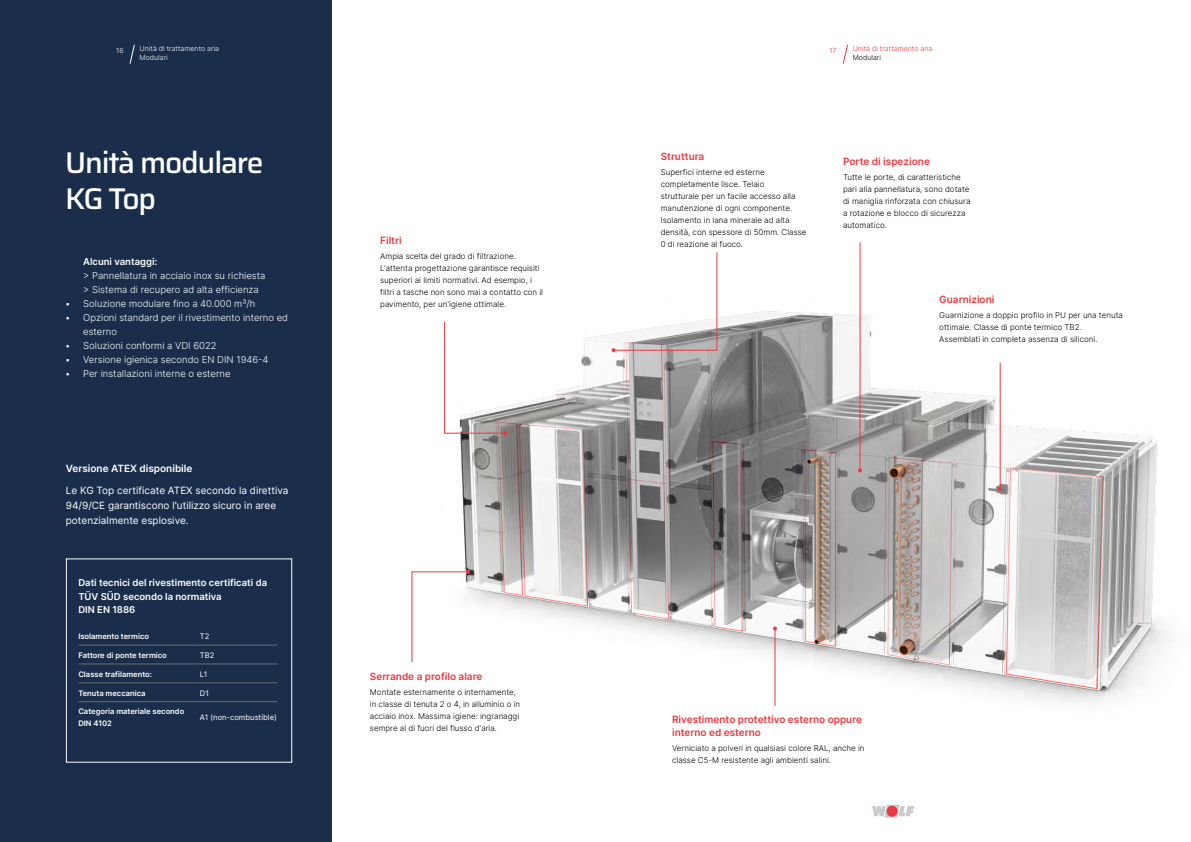
<style>
.page{position:relative;width:1191px;height:842px;background:#fff}
.page>*{position:absolute;margin:0;border:0;box-sizing:border-box;transform-origin:0 0}
.t1{font:500 30px/36px "Saira";letter-spacing:-.04em;color:#fff}
.t2{font:600 10px/13px "Inter";color:#e83a40}
.t3{font:10px/15px "Inter";color:#fff}
.t4{font:600 10px "Inter";color:#fff}
.t5{font:300 9.5px/14px "Inter";color:#fff}
.t6{font:600 9.5px/13.3px "Inter";color:#fff}
.t7{font:300 8px/12px "Inter";color:#000}
.t8{font:600 7.6px/11.4px "Inter";color:#fff}
.t9{font:7.6px "Inter";color:#fff}
.t10{font:300 7px/9px "Inter";color:#fff}
.t11{font:300 7px "Inter";color:#e83a40}
.t12{font:300 7px "Inter";color:#000}
</style>
<div class="page">
<div style="left:0;top:0;width:332px;height:842px;background:#1a2e4b"></div>
<svg style="left:129px;top:44px;width:6px;height:20px"></svg>
<img style="left:460px;top:260px;width:709px;height:548px">
<svg style="left:65px;top:558px;width:227px;height:205px"></svg>
<svg style="left:611px;top:252px;width:107px;height:100px"></svg>
<hr style="left:859px;top:242px;width:1px;height:228px;background:#e83a40">
<svg style="left:858px;top:468px;width:4px;height:4px"></svg>
<svg style="left:444px;top:321px;width:63px;height:114px"></svg>
<svg style="left:411px;top:570px;width:59px;height:93px"></svg>
<hr style="left:774px;top:628px;width:1px;height:78px;background:#e83a40">
<svg style="left:773px;top:626px;width:4px;height:4px"></svg>
<hr style="left:999px;top:363px;width:1px;height:126px;background:#e83a40">
<svg style="left:998px;top:487px;width:4px;height:4px"></svg>
<hr style="left:78px;top:645px;width:116px;height:1px;background:#6a6d71">
<hr style="left:194px;top:645px;width:83px;height:1px;background:#6a6d71">
<hr style="left:78px;top:664px;width:116px;height:1px;background:#6a6d71">
<hr style="left:194px;top:664px;width:83px;height:1px;background:#6a6d71">
<hr style="left:78px;top:683px;width:116px;height:1px;background:#6a6d71">
<hr style="left:194px;top:683px;width:83px;height:1px;background:#6a6d71">
<hr style="left:78px;top:701px;width:116px;height:1px;background:#6a6d71">
<hr style="left:194px;top:701px;width:83px;height:1px;background:#6a6d71">
<svg style="left:872px;top:805px;width:42px;height:13px"></svg>
<div style="left:886px;top:806px;width:11px;height:11px;background:#e83a40;border-radius:50%"></div>
<svg style="left:842px;top:44px;width:6px;height:20px"></svg>
<p class="t10" style="left:116px;top:46px;width:9px">16</p>
<p class="t10" style="left:140px;top:44px;width:81px">Unità di trattamento aria<br>Modulari</p>
<h1 class="t1" style="left:65px;top:143px;width:200px">Unità modulare<br>KG Top</h1>
<p class="t6" style="left:83px;top:255px;width:76px">Alcuni vantaggi:</p>
<p class="t5" style="left:83px;top:268px;width:184px">&gt; Pannellatura in acciaio inox su richiesta &gt; Sistema di recupero ad alta efficienza</p>
<p class="t5" style="left:65px;top:296px;width:191px">• Soluzione modulare fino a 40.000 m³/h</p>
<p class="t5" style="left:83px;top:310px;width:206px;text-indent:-18px">• Opzioni standard per il rivestimento interno ed esterno</p>
<p class="t5" style="left:65px;top:338px;width:153px">• Soluzioni conformi a VDI 6022</p>
<p class="t5" style="left:65px;top:352px;width:205px">• Versione igienica secondo EN DIN 1946-4</p>
<p class="t5" style="left:65px;top:366px;width:167px">• Per installazioni interne o esterne</p>
<p class="t4" style="left:66px;top:461px;width:128px">Versione ATEX disponibile</p>
<p class="t3" style="left:66px;top:482px;width:224px">Le KG Top certificate ATEX secondo la direttiva<br>94/9/CE garantiscono l'utilizzo sicuro in aree potenzialmente esplosive.</p>
<p class="t6" style="left:78px;top:576px;width:190px">Dati tecnici del rivestimento certificati da<br>TÜV SÜD secondo la normativa<br>DIN EN 1886</p>
<p class="t8" style="left:78px;top:631px;width:72px">Isolamento termico</p>
<p class="t9" style="left:200px;top:631px;width:11px">T2</p>
<p class="t8" style="left:78px;top:650px;width:90px">Fattore di ponte termico</p>
<p class="t9" style="left:200px;top:650px;width:16px">TB2</p>
<p class="t8" style="left:78px;top:668px;width:75px">Classe trafilamento:</p>
<p class="t9" style="left:200px;top:669px;width:9px">L1</p>
<p class="t8" style="left:78px;top:687px;width:69px">Tenuta meccanica</p>
<p class="t9" style="left:200px;top:688px;width:10px">D1</p>
<p class="t8" style="left:78px;top:706px;width:108px">Categoria materiale secondo<br>DIN 4102</p>
<p class="t9" style="left:200px;top:712px;width:78px">A1 (non-combustible)</p>
<p class="t11" style="left:829px;top:45px;width:9px">17</p>
<p class="t11" style="left:852px;top:44px;width:81px">Unità di trattamento aria</p>
<p class="t12" style="left:852px;top:53px;width:30px">Modulari</p>
<p class="t2" style="left:660px;top:149px;width:45px">Struttura</p>
<p class="t7" style="left:660px;top:165px;width:147px">Superfici interne ed esterne completamente lisce. Telaio<br>strutturale per un facile accesso alla manutenzione di ogni componente.<br>Isolamento in lana minerale ad alta densità, con spessore di 50mm. Classe</p>
<p class="t2" style="left:380px;top:234px;width:23px">Filtri</p>
<p class="t7" style="left:660px;top:237px;width:84px">0 di reazione al fuoco.</p>
<p class="t7" style="left:380px;top:250px;width:164px">Ampia scelta del grado di filtrazione.<br>L'attenta progettazione garantisce requisiti superiori ai limiti normativi. Ad esempio, i filtri a tasche non sono mai a contatto con il pavimento, per un'igiene ottimale.</p>
<p class="t2" style="left:843px;top:155px;width:88px">Porte di ispezione</p>
<p class="t7" style="left:843px;top:171px;width:129px">Tutte le porte, di caratteristiche pari alla pannellatura, sono dotate di maniglia rinforzata con chiusura a rotazione e blocco di sicurezza automatico.</p>
<p class="t2" style="left:939px;top:293px;width:57px">Guarnizioni</p>
<p class="t7" style="left:939px;top:309px;width:185px">Guarnizione a doppio profilo in PU per una tenuta ottimale. Classe di ponte termico TB2.<br>Assemblati in completa assenza di siliconi.</p>
<p class="t2" style="left:370px;top:670px;width:114px">Serrande a profilo alare</p>
<p class="t7" style="left:370px;top:686px;width:152px">Montate esternamente o internamente, in classe di tenuta 2 o 4, in alluminio o in acciaio inox. Massima igiene: ingranaggi sempre al di fuori del flusso d'aria.</p>
<p class="t2" style="left:672px;top:712px;width:191px">Rivestimento protettivo esterno oppure interno ed esterno</p>
<p class="t7" style="left:672px;top:741px;width:194px">Verniciato a polveri in qualsiasi colore RAL, anche in classe C5-M resistente agli ambienti salini.</p>
</div>
